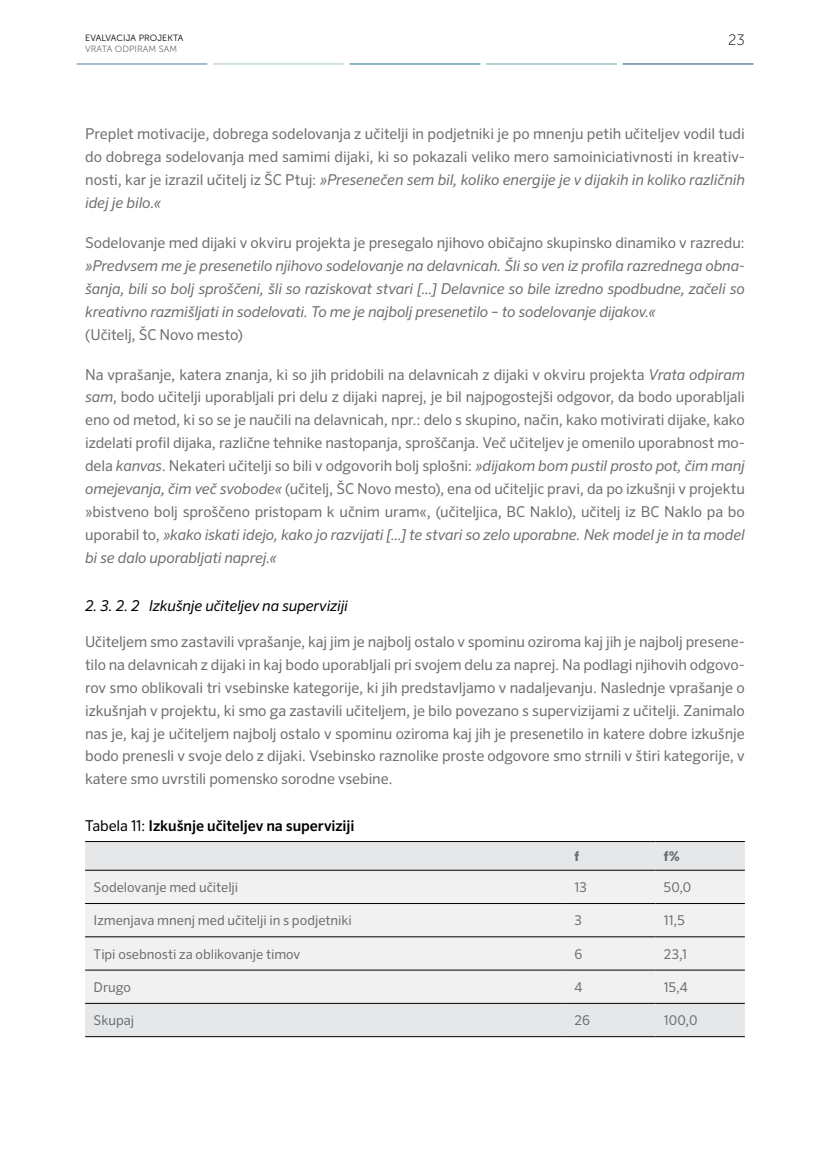
<style>
.page{position:relative;width:830px;height:1149px;background:#fff}
.page>*{position:absolute;margin:0;border:0;box-sizing:border-box;transform-origin:0 0}
.t1{font:15px/23px "Sero Pro";letter-spacing:-.01em;color:#6d6e71;text-align:justify}
.t2{font:italic 15px/23px "Sero Pro";letter-spacing:-.015em;color:#6d6e71;text-align:justify}
.t3{font:500 15px "Sero Pro";letter-spacing:-.01em;color:#000}
.t4{font:italic 15px "Sero Pro";letter-spacing:-.015em;color:#000}
.t5{font:15px "Museo Sans 100";color:#000}
.t6{font:13.5px "Sero Pro";letter-spacing:-.005em;color:#6d6e71}
.t7{font:700 13.5px "Sero Pro";color:#6d6e71}
.t8{font:9px "Museo Sans 300";letter-spacing:.01em;color:#000}
.t9{font:9px "Museo Sans 300";letter-spacing:.01em;color:#6d6e71}
.s1{font-style:italic}
.s2{font-weight:400}
</style>
<div class="page">
<hr style="left:77px;top:63px;width:130px;height:1px;background:#5e8e9f">
<hr style="left:213px;top:63px;width:131px;height:1px;background:#afcad1">
<hr style="left:349px;top:63px;width:131px;height:1px;background:#357793">
<hr style="left:486px;top:63px;width:130px;height:1px;background:#7faab9">
<hr style="left:622px;top:63px;width:131px;height:1px;background:#345f76">
<div style="left:85px;top:842px;width:659px;height:194px;background:#e6e7e8"></div>
<div style="left:85px;top:870px;width:659px;height:132px;background:#f1f1f2"></div>
<hr style="left:85px;top:841px;width:481px;height:1px;background:#000">
<hr style="left:566px;top:841px;width:89px;height:1px;background:#000">
<hr style="left:655px;top:841px;width:89px;height:1px;background:#000">
<hr style="left:85px;top:869px;width:481px;height:1px;background:#000">
<hr style="left:566px;top:869px;width:89px;height:1px;background:#000">
<hr style="left:655px;top:869px;width:89px;height:1px;background:#000">
<hr style="left:85px;top:903px;width:481px;height:1px;background:#000">
<hr style="left:566px;top:903px;width:89px;height:1px;background:#000">
<hr style="left:655px;top:903px;width:89px;height:1px;background:#000">
<hr style="left:85px;top:936px;width:481px;height:1px;background:#000">
<hr style="left:566px;top:936px;width:89px;height:1px;background:#000">
<hr style="left:655px;top:936px;width:89px;height:1px;background:#000">
<hr style="left:85px;top:969px;width:481px;height:1px;background:#000">
<hr style="left:566px;top:969px;width:89px;height:1px;background:#000">
<hr style="left:655px;top:969px;width:89px;height:1px;background:#000">
<hr style="left:85px;top:1002px;width:481px;height:1px;background:#000">
<hr style="left:566px;top:1002px;width:89px;height:1px;background:#000">
<hr style="left:655px;top:1002px;width:89px;height:1px;background:#000">
<hr style="left:85px;top:1036px;width:481px;height:1px;background:#000">
<hr style="left:566px;top:1036px;width:89px;height:1px;background:#000">
<hr style="left:655px;top:1036px;width:89px;height:1px;background:#000">
<p class="t8" style="left:85px;top:33px;width:100px">EVALVACIJA PROJEKTA</p>
<p class="t9" style="left:85px;top:44px;width:93px">VRATA ODPIRAM SAM</p>
<p class="t5" style="left:727px;top:32px;width:18px">23</p>
<p class="t1" style="left:85px;top:122px;width:661px">Preplet motivacije, dobrega sodelovanja z učitelji in podjetniki je po mnenju petih učiteljev vodil tudi do dobrega sodelovanja med samimi dijaki, ki so pokazali veliko mero samoiniciativnosti in kreativ&shy;nosti, kar je izrazil učitelj iz ŠC Ptuj: <span class="s1">»Presenečen sem bil, koliko energije je v dijakih in koliko različnih idej je bilo.«</span></p>
<p class="t1" style="left:85px;top:231px;width:661px">Sodelovanje med dijaki v okviru projekta je presegalo njihovo običajno skupinsko dinamiko v razredu:</p>
<p class="t2" style="left:85px;top:254px;width:661px">»Predvsem me je presenetilo njihovo sodelovanje na delavnicah. Šli so ven iz profila razrednega obna&shy;šanja, bili so bolj sproščeni, šli so raziskovat stvari […] Delavnice so bile izredno spodbudne, začeli so kreativno razmišljati in sodelovati. To me je najbolj presenetilo – to sodelovanje dijakov.«</p>
<p class="t1" style="left:85px;top:322px;width:159px">(Učitelj, ŠC Novo mesto)</p>
<p class="t1" style="left:85px;top:362px;width:661px">Na vprašanje, katera znanja, ki so jih pridobili na delavnicah z dijaki v okviru projekta <span class="s1">Vrata odpiram sam</span>, bodo učitelji uporabljali pri delu z dijaki naprej, je bil najpogostejši odgovor, da bodo uporabljali eno od metod, ki so se je naučili na delavnicah, npr.: delo s skupino, način, kako motivirati dijake, kako izdelati profil dijaka, različne tehnike nastopanja, sproščanja. Več učiteljev je omenilo uporabnost mo&shy;dela <span class="s1">kanvas</span>. Nekateri učitelji so bili v odgovorih bolj splošni: <span class="s1">»dijakom bom pustil prosto pot, čim manj omejevanja, čim več svobode«</span> (učitelj, ŠC Novo mesto), ena od učiteljic pravi, da po izkušnji v projektu »bistveno bolj sproščeno pristopam k učnim uram«, (učiteljica, BC Naklo), učitelj iz BC Naklo pa bo uporabil to, <span class="s1">»kako iskati idejo, kako jo razvijati […] te stvari so zelo uporabne. Nek model je in ta model bi se dalo uporabljati naprej.«</span></p>
<p class="t4" style="left:85px;top:596px;width:264px">2. 3. 2. 2 Izkušnje učiteljev na superviziji</p>
<p class="t1" style="left:85px;top:629px;width:661px">Učiteljem smo zastavili vprašanje, kaj jim je najbolj ostalo v spominu oziroma kaj jih je najbolj presene&shy;tilo na delavnicah z dijaki in kaj bodo uporabljali pri svojem delu za naprej. Na podlagi njihovih odgovo&shy;rov smo oblikovali tri vsebinske kategorije, ki jih predstavljamo v nadaljevanju. Naslednje vprašanje o izkušnjah v projektu, ki smo ga zastavili učiteljem, je bilo povezano s supervizijami z učitelji. Zanimalo nas je, kaj je učiteljem najbolj ostalo v spominu oziroma kaj jih je presenetilo in katere dobre izkušnje bodo prenesli v svoje delo z dijaki. Vsebinsko raznolike proste odgovore smo strnili v štiri kategorije, v katere smo uvrstili pomensko sorodne vsebine.</p>
<p class="t3" style="left:85px;top:816px;width:271px"><span class="s2">Tabela 11:</span> Izkušnje učiteljev na superviziji</p>
<p class="t7" style="left:574px;top:847px;width:6px">f</p>
<p class="t7" style="left:663px;top:847px;width:17px">f%</p>
<p class="t6" style="left:94px;top:879px;width:146px">Sodelovanje med učitelji</p>
<p class="t6" style="left:574px;top:879px;width:14px">13</p>
<p class="t6" style="left:663px;top:879px;width:29px">50,0</p>
<p class="t6" style="left:94px;top:912px;width:260px">Izmenjava mnenj med učitelji in s podjetniki</p>
<p class="t6" style="left:574px;top:912px;width:9px">3</p>
<p class="t6" style="left:663px;top:912px;width:22px">11,5</p>
<p class="t6" style="left:94px;top:945px;width:208px">Tipi osebnosti za oblikovanje timov</p>
<p class="t6" style="left:574px;top:945px;width:9px">6</p>
<p class="t6" style="left:663px;top:945px;width:25px">23,1</p>
<p class="t6" style="left:94px;top:978px;width:39px">Drugo</p>
<p class="t6" style="left:574px;top:978px;width:10px">4</p>
<p class="t6" style="left:663px;top:978px;width:25px">15,4</p>
<p class="t6" style="left:94px;top:1012px;width:42px">Skupaj</p>
<p class="t6" style="left:574px;top:1012px;width:17px">26</p>
<p class="t6" style="left:663px;top:1012px;width:35px">100,0</p>
</div>
